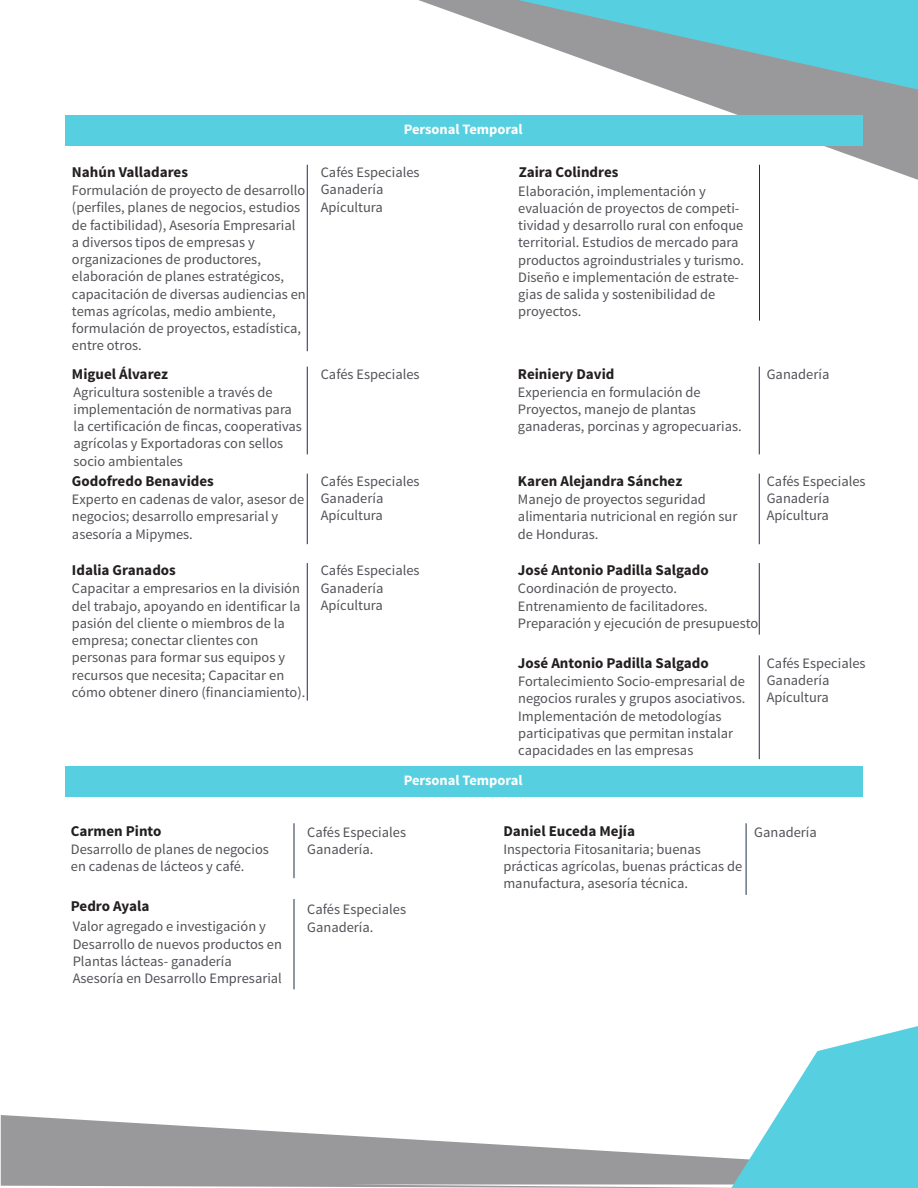
<style>
.page{position:relative;width:918px;height:1188px;background:#fff}
.page>*{position:absolute;margin:0;border:0;box-sizing:border-box;transform-origin:0 0}
.t1{font:700 15px "Source Sans Pro";color:#231f20}
.t2{font:14.4px/17.2px "Source Sans Pro";color:#525157}
.t3{font:700 14.4px "Source Sans Pro";color:#fff}
</style>
<div class="page">
<svg style="left:1px;top:1115px;width:730px;height:73px;fill:#99989b"></svg>
<svg style="left:418px;top:0;width:500px;height:180px"></svg>
<svg style="left:518px;top:0;width:400px;height:90px;background:#83bfc8"></svg>
<svg style="left:731px;top:1026px;width:187px;height:162px"></svg>
<div style="left:65px;top:766px;width:797px;height:31px;background:#56d0e0"></div>
<hr style="left:294px;top:823px;width:1px;height:55px;background:#1f2f47">
<hr style="left:294px;top:899px;width:1px;height:90px;background:#1f2f47">
<hr style="left:746px;top:823px;width:1px;height:72px;background:#1f2f47">
<div style="left:65px;top:115px;width:797px;height:31px;background:#56d0e0"></div>
<hr style="left:307px;top:165px;width:1px;height:186px;background:#1f2f47">
<hr style="left:307px;top:367px;width:1px;height:87px;background:#1f2f47">
<hr style="left:759px;top:367px;width:1px;height:87px;background:#1f2f47">
<hr style="left:307px;top:474px;width:1px;height:70px;background:#1f2f47">
<hr style="left:759px;top:474px;width:1px;height:70px;background:#1f2f47">
<hr style="left:307px;top:563px;width:1px;height:138px;background:#1f2f47">
<hr style="left:759px;top:563px;width:1px;height:72px;background:#1f2f47">
<hr style="left:759px;top:655px;width:1px;height:104px;background:#1f2f47">
<hr style="left:759px;top:165px;width:1px;height:156px;background:#1f2f47">
<p class="t1" style="left:72px;top:162px;width:117px">Nahún Valladares</p>
<p class="t2" style="left:72px;top:182px;width:235px">Formulación de proyecto de desarrollo (perfiles, planes de negocios, estudios de factibilidad), Asesoría Empresarial a diversos tipos de empresas y organizaciones de productores, elaboración de planes estratégicos, capacitación de diversas audiencias en temas agrícolas, medio ambiente, formulación de proyectos, estadística, entre otros.</p>
<p class="t3" style="left:404px;top:120px;width:121px">Personal Temporal</p>
<p class="t2" style="left:321px;top:164px;width:100px">Cafés Especiales<br>Ganadería<br>Apícultura</p>
<p class="t1" style="left:519px;top:162px;width:101px">Zaira Colindres</p>
<p class="t2" style="left:518px;top:182px;width:227px">Elaboración, implementación y evaluación de proyectos de competi&shy;tividad y desarrollo rural con enfoque territorial. Estudios de mercado para productos agroindustriales y turismo.<br>Diseño e implementación de estrate&shy;gias de salida y sostenibilidad de proyectos.</p>
<p class="t1" style="left:72px;top:364px;width:98px">Miguel Álvarez</p>
<p class="t2" style="left:321px;top:366px;width:100px">Cafés Especiales</p>
<p class="t1" style="left:518px;top:364px;width:98px">Reiniery David</p>
<p class="t2" style="left:518px;top:384px;width:225px">Experiencia en formulación de<br>Proyectos, manejo de plantas ganaderas, porcinas y agropecuarias.</p>
<p class="t2" style="left:73px;top:383px;width:230px">Agricultura sostenible a través de implementación de normativas para la certificación de fincas, cooperativas agrícolas y Exportadoras con sellos socio ambientales</p>
<p class="t1" style="left:72px;top:471px;width:143px">Godofredo Benavides</p>
<p class="t2" style="left:72px;top:491px;width:234px">Experto en cadenas de valor, asesor de negocios; desarrollo empresarial y asesoría a Mipymes.</p>
<p class="t2" style="left:321px;top:473px;width:100px">Cafés Especiales<br>Ganadería<br>Apícultura</p>
<p class="t1" style="left:518px;top:471px;width:166px">Karen Alejandra Sánchez</p>
<p class="t2" style="left:518px;top:491px;width:221px">Manejo de proyectos seguridad alimentaria nutricional en región sur de Honduras.</p>
<p class="t2" style="left:767px;top:366px;width:64px">Ganadería</p>
<p class="t2" style="left:767px;top:473px;width:100px">Cafés Especiales<br>Ganadería<br>Apícultura</p>
<p class="t1" style="left:72px;top:561px;width:105px">Idalia Granados</p>
<p class="t2" style="left:72px;top:580px;width:235px">Capacitar a empresarios en la división del trabajo, apoyando en identificar la pasión del cliente o miembros de la empresa; conectar clientes con personas para formar sus equipos y recursos que necesita; Capacitar en cómo obtener dinero (financiamiento).</p>
<p class="t2" style="left:321px;top:562px;width:100px">Cafés Especiales<br>Ganadería<br>Apícultura</p>
<p class="t1" style="left:518px;top:561px;width:192px">José Antonio Padilla Salgado</p>
<p class="t2" style="left:518px;top:580px;width:242px">Coordinación de proyecto.<br>Entrenamiento de facilitadores.<br>Preparación y ejecución de presupuesto</p>
<p class="t1" style="left:518px;top:653px;width:192px">José Antonio Padilla Salgado</p>
<p class="t2" style="left:767px;top:654px;width:100px">Cafés Especiales<br>Ganadería<br>Apícultura</p>
<p class="t2" style="left:518px;top:673px;width:229px">Fortalecimiento Socio-empresarial de negocios rurales y grupos asociativos.<br>Implementación de metodologías participativas que permitan instalar capacidades en las empresas</p>
<p class="t3" style="left:404px;top:771px;width:121px">Personal Temporal</p>
<p class="t1" style="left:71px;top:821px;width:92px">Carmen Pinto</p>
<p class="t2" style="left:71px;top:840px;width:200px">Desarrollo de planes de negocios en cadenas de lácteos y café.</p>
<p class="t1" style="left:503px;top:821px;width:133px">Daniel Euceda Mejía</p>
<p class="t2" style="left:503px;top:840px;width:240px">Inspectoria Fitosanitaria; buenas prácticas agrícolas, buenas prácticas de manufactura, asesoría técnica.</p>
<p class="t2" style="left:307px;top:824px;width:100px">Cafés Especiales<br>Ganadería.</p>
<p class="t2" style="left:754px;top:824px;width:64px">Ganadería</p>
<p class="t1" style="left:71px;top:897px;width:80px">Pedro Ayala</p>
<p class="t2" style="left:307px;top:901px;width:100px">Cafés Especiales<br>Ganadería.</p>
<p class="t2" style="left:73px;top:918px;width:211px">Valor agregado e investigación y Desarrollo de nuevos productos en Plantas lácteas- ganadería Asesoría en Desarrollo Empresarial</p>
</div>
